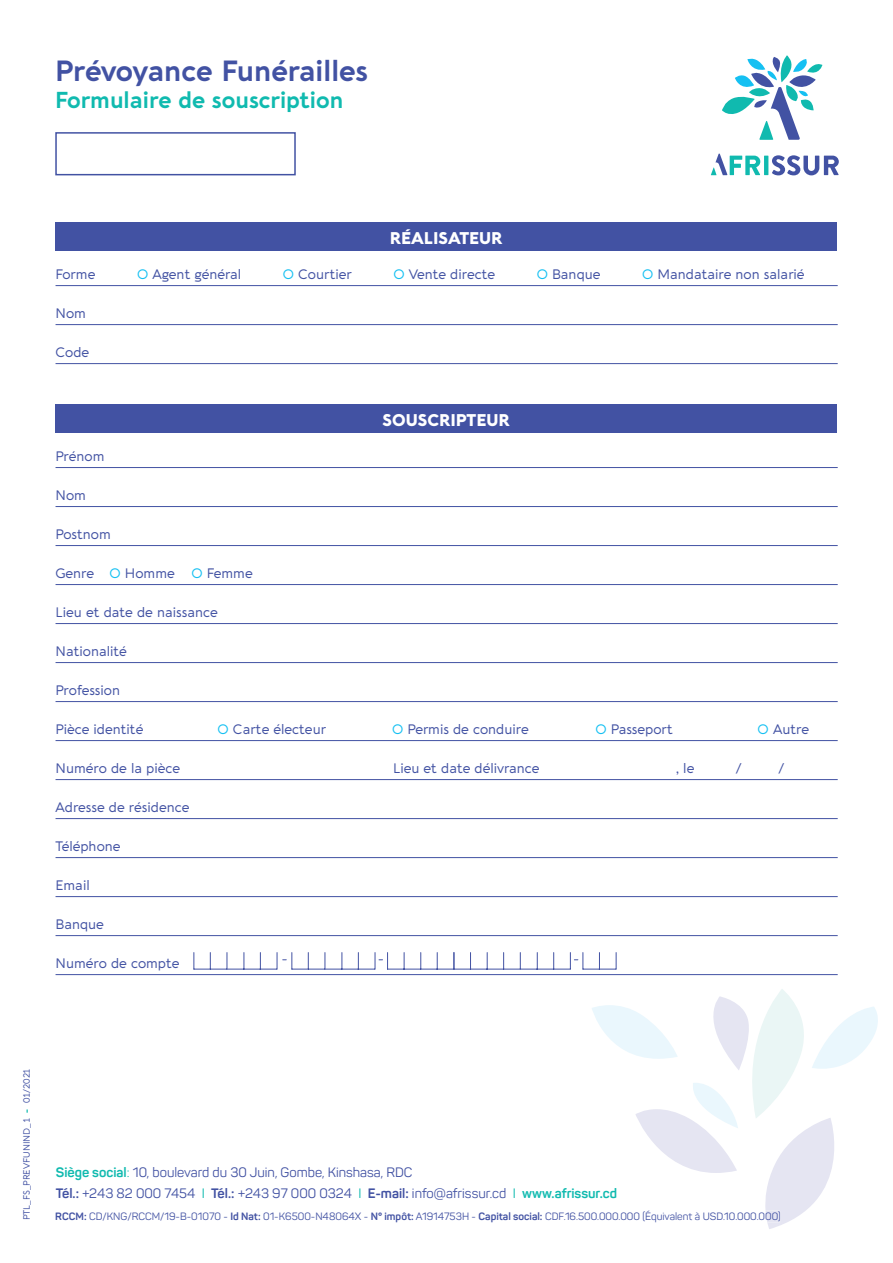
<style>
.page{position:relative;width:893px;height:1263px;background:#fff}
.page>*{position:absolute;margin:0;border:0;box-sizing:border-box;transform-origin:0 0}
.t1{font:700 28.5px "Aquawax Pro";color:#4252a3}
.t2{font:700 22.5px "Aquawax Pro";color:#10baaf}
.t3{font:800 16.5px "Aquawax Pro";color:#fff}
.t4{font:13.5px "Aquawax Pro";color:#4252a3}
.t5{font:13.5px/20.7px "Panton";color:#4252a3}
.t6{font:10.5px "Panton";color:#4252a3}
.t7{font:9px "Aquawax Pro";color:#4252a3}
.s1{color:#15c0f2}
.s2{font-weight:700;color:#10baaf}
.s3{color:#10baaf}
.s4{font-weight:700}
</style>
<div class="page">
<hr style="left:764px;top:156px;width:4px;height:19px;background:#10baaf">
<svg style="left:772px;top:155px;width:67px;height:20px"></svg>
<svg style="left:711px;top:154px;width:49px;height:21px"></svg>
<svg style="left:722px;top:55px;width:100px;height:85px"></svg>
<div style="left:55px;top:132px;width:241px;height:43px;border:2px solid #4252a3"></div>
<svg style="left:592px;top:989px;width:286px;height:240px"></svg>
<div style="left:55px;top:404px;width:782px;height:28px;background:#4252a3"></div>
<hr style="left:56px;top:467px;width:782px;height:1px;background:#4252a3">
<hr style="left:56px;top:506px;width:782px;height:1px;background:#4252a3">
<hr style="left:56px;top:545px;width:782px;height:1px;background:#4252a3">
<hr style="left:56px;top:584px;width:782px;height:1px;background:#4252a3">
<hr style="left:56px;top:623px;width:782px;height:1px;background:#4252a3">
<hr style="left:56px;top:662px;width:782px;height:1px;background:#4252a3">
<hr style="left:56px;top:701px;width:782px;height:1px;background:#4252a3">
<hr style="left:56px;top:740px;width:782px;height:1px;background:#4252a3">
<hr style="left:56px;top:779px;width:782px;height:1px;background:#4252a3">
<hr style="left:56px;top:818px;width:782px;height:1px;background:#4252a3">
<hr style="left:56px;top:857px;width:782px;height:1px;background:#4252a3">
<hr style="left:56px;top:896px;width:782px;height:1px;background:#4252a3">
<hr style="left:56px;top:935px;width:782px;height:1px;background:#4252a3">
<hr style="left:56px;top:974px;width:782px;height:1px;background:#4252a3">
<svg style="left:308px;top:952px;width:1px;height:17px"></svg>
<hr style="left:292px;top:969px;width:33px;height:1px;background:#4252a3">
<svg style="left:193px;top:952px;width:1px;height:17px"></svg>
<svg style="left:210px;top:952px;width:1px;height:17px"></svg>
<hr style="left:194px;top:969px;width:33px;height:1px;background:#4252a3">
<svg style="left:226px;top:952px;width:66px;height:18px"></svg>
<svg style="left:324px;top:952px;width:293px;height:18px"></svg>
<div style="left:55px;top:222px;width:782px;height:28px;background:#4252a3"></div>
<hr style="left:56px;top:285px;width:782px;height:1px;background:#4252a3">
<hr style="left:56px;top:324px;width:782px;height:1px;background:#4252a3">
<hr style="left:56px;top:363px;width:782px;height:1px;background:#4252a3">
<h1 class="t1" style="left:55px;top:50px;width:314px">Prévoyance Funérailles</h1>
<h2 class="t2" style="left:55px;top:83px;width:290px">Formulaire de souscription</h2>
<p class="t3" style="left:390px;top:225px;width:114px">RÉALISATEUR</p>
<p class="t4" style="left:56px;top:264px;width:41px">Forme</p>
<p class="t4" style="left:137px;top:264px;width:106px"><span class="s1">O</span> Agent général</p>
<p class="t4" style="left:283px;top:264px;width:70px"><span class="s1">O</span> Courtier</p>
<p class="t4" style="left:393px;top:264px;width:103px"><span class="s1">O</span> Vente directe</p>
<p class="t4" style="left:537px;top:264px;width:65px"><span class="s1">O</span> Banque</p>
<p class="t4" style="left:642px;top:264px;width:164px"><span class="s1">O</span> Mandataire non salarié</p>
<p class="t4" style="left:56px;top:303px;width:32px">Nom</p>
<p class="t4" style="left:56px;top:342px;width:35px">Code</p>
<p class="t3" style="left:383px;top:407px;width:129px">SOUSCRIPTEUR</p>
<p class="t4" style="left:56px;top:446px;width:50px">Prénom</p>
<p class="t4" style="left:56px;top:485px;width:32px">Nom</p>
<p class="t4" style="left:56px;top:524px;width:57px">Postnom</p>
<p class="t4" style="left:56px;top:563px;width:199px">Genre <span class="s1">O</span> Homme <span class="s1">O</span> Femme</p>
<p class="t4" style="left:56px;top:602px;width:164px">Lieu et date de naissance</p>
<p class="t4" style="left:56px;top:641px;width:73px">Nationalité</p>
<p class="t4" style="left:56px;top:680px;width:66px">Profession</p>
<p class="t4" style="left:56px;top:719px;width:89px">Pièce identité</p>
<p class="t4" style="left:218px;top:719px;width:110px"><span class="s1">O</span> Carte électeur</p>
<p class="t4" style="left:392px;top:719px;width:138px"><span class="s1">O</span> Permis de conduire</p>
<p class="t4" style="left:596px;top:719px;width:79px"><span class="s1">O</span> Passeport</p>
<p class="t4" style="left:758px;top:719px;width:53px"><span class="s1">O</span> Autre</p>
<p class="t4" style="left:56px;top:758px;width:126px">Numéro de la pièce</p>
<p class="t4" style="left:393px;top:758px;width:148px">Lieu et date délivrance</p>
<p class="t4" style="left:676px;top:758px;width:20px">, le</p>
<p class="t4" style="left:736px;top:758px;width:7px">/</p>
<p class="t4" style="left:778px;top:758px;width:7px">/</p>
<p class="t4" style="left:56px;top:797px;width:135px">Adresse de résidence</p>
<p class="t4" style="left:56px;top:836px;width:67px">Téléphone</p>
<p class="t4" style="left:56px;top:875px;width:36px">Email</p>
<p class="t4" style="left:56px;top:914px;width:50px">Banque</p>
<p class="t4" style="left:56px;top:953px;width:125px">Numéro de compte</p>
<p class="t7" style="left:20px;top:1220px;width:153px;rotate:-90deg">PTL_FS_PREVFUNIND_1 <span class="s2">-</span> 01/2021</p>
<p class="t5" style="left:56px;top:1162px;width:563px"><span class="s2">Siège social</span><span class="s3">:</span> 10, boulevard du 30 Juin, Gombe, Kinshasa, RDC<br><span class="s4">Tél.:</span> +243 82 000 7454 <span class="s3">I</span> <span class="s4">Tél.:</span> +243 97 000 0324 <span class="s3">I</span> <span class="s4">E-mail:</span> info@afrissur.cd <span class="s3">I</span> <span class="s2">www.afrissur.cd</span></p>
<p class="t6" style="left:55px;top:1210px;width:727px"><span class="s4">RCCM:</span> CD/KNG/RCCM/19-B-01070 - <span class="s4">Id Nat:</span> 01-K6500-N48064X - <span class="s4">N° impôt:</span> A1914753H - <span class="s4">Capital social:</span> CDF.16.500.000.000 (Équivalent à USD.10.000.000)</p>
</div>
